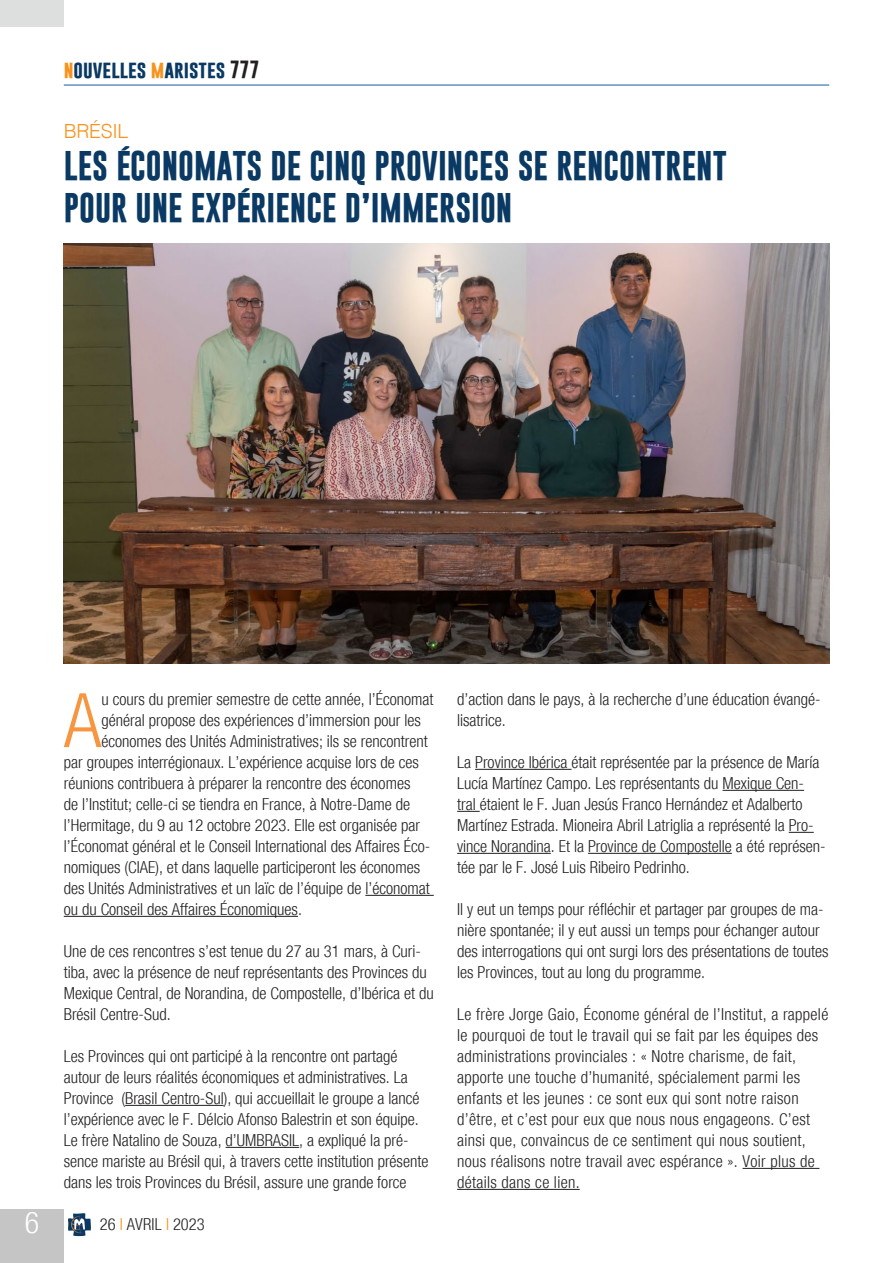
<style>
.page{position:relative;width:893px;height:1263px;background:#fff}
.page>*{position:absolute;margin:0;border:0;box-sizing:border-box;transform-origin:0 0}
.Testo_normal{font:300 condensed 75.3px "Helvetica Neue";color:#f79641}
.Titolo{font:700 30px "Gobold";color:#0a3963}
.t1{font:300 condensed 30px "Helvetica Neue";color:#fff}
.sommario{font:300 19.5px "Helvetica";letter-spacing:-.015em;color:#f7931d}
.t2{font:700 18px "Gobold";color:#0a3963}
.Testo_normal-2{font:300 condensed 16.5px/21px "Helvetica Neue";color:#231f20}
.Testo_normal-3{font:300 condensed 16.5px/21px "Helvetica Neue";letter-spacing:.02em;color:#231f20}
.s1{color:#f7931d}
.s2{color:#231f20}
</style>
<div class="page">
<div style="left:0;top:1209px;width:64px;height:54px;background:#c4c5c4"></div>
<hr style="left:64px;top:85px;width:765px;height:1px;background:#175d9e">
<svg style="left:68px;top:1213px;width:23px;height:23px"></svg>
<div style="left:0;top:0;width:64px;height:27px;background:#dddede"></div>
<hr style="left:365px;top:895px;width:69px;height:1px;background:#231f20">
<hr style="left:64px;top:916px;width:234px;height:1px;background:#231f20">
<hr style="left:125px;top:1105px;width:99px;height:1px;background:#231f20">
<hr style="left:226px;top:1147px;width:73px;height:1px;background:#231f20">
<hr style="left:475px;top:769px;width:97px;height:1px;background:#231f20">
<hr style="left:723px;top:790px;width:81px;height:1px;background:#231f20">
<svg style="left:457px;top:811px;width:23px;height:1px"></svg>
<svg style="left:789px;top:832px;width:25px;height:1px"></svg>
<hr style="left:457px;top:853px;width:94px;height:1px;background:#231f20">
<hr style="left:588px;top:853px;width:144px;height:1px;background:#231f20">
<hr style="left:742px;top:1168px;width:77px;height:1px;background:#231f20">
<hr style="left:457px;top:1189px;width:123px;height:1px;background:#231f20">
<img style="left:64px;top:243px;width:765px;height:420px">
<p class="t2" style="left:64px;top:57px;width:197px"><span class="s1">n</span>ouvelles <span class="s1">m</span>aristes <span class="s2">777</span></p>
<p class="sommario" style="left:64px;top:114px;width:66px">BRÉSIL</p>
<p class="Titolo" style="left:64px;top:146px;width:665px">LES ÉCONOMATS DE CINQ PROVINCES SE RENCONTRENT</p>
<p class="Titolo" style="left:64px;top:188px;width:450px">POUR UNE EXPÉRIENCE D’IMMERSION</p>
<h2 class="t1" style="left:25px;top:1205px;width:16px">6</h2>
<p class="Testo_normal" style="left:64px;top:677px;width:39px">A</p>
<p class="Testo_normal-2" style="left:102px;top:689px;width:333px">u cours du premier semestre de cette année, l’Économat</p>
<p class="Testo_normal-2" style="left:102px;top:710px;width:321px">général propose des expériences d’immersion pour les</p>
<p class="Testo_normal-2" style="left:102px;top:731px;width:328px">économes des Unités Administratives; ils se rencontrent</p>
<p class="Testo_normal-2" style="left:64px;top:752px;width:357px">par groupes interrégionaux. L’expérience acquise lors de ces</p>
<p class="Testo_normal-2" style="left:64px;top:773px;width:348px">réunions contribuera à préparer la rencontre des économes</p>
<p class="Testo_normal-2" style="left:64px;top:794px;width:348px">de l’Institut; celle-ci se tiendra en France, à Notre-Dame de</p>
<p class="Testo_normal-2" style="left:64px;top:815px;width:358px">l’Hermitage, du 9 au 12 octobre 2023. Elle est organisée par</p>
<p class="Testo_normal-2" style="left:64px;top:836px;width:368px">l’Économat général et le Conseil International des Affaires Éco-</p>
<p class="Testo_normal-2" style="left:64px;top:857px;width:358px">nomiques (CIAE), et dans laquelle participeront les économes</p>
<p class="Testo_normal-2" style="left:64px;top:878px;width:368px">des Unités Administratives et un laïc de l’équipe de l’économat</p>
<p class="Testo_normal-2" style="left:64px;top:899px;width:240px">ou du Conseil des Affaires Économiques.</p>
<p class="Testo_normal-2" style="left:64px;top:941px;width:372px">Une de ces rencontres s’est tenue du 27 au 31 mars, à Curi&shy;tiba, avec la présence de neuf représentants des Provinces du Mexique Central, de Norandina, de Compostelle, d’Ibérica et du Brésil Centre-Sud.</p>
<p class="Testo_normal-2" style="left:64px;top:1046px;width:366px">Les Provinces qui ont participé à la rencontre ont partagé autour de leurs réalités économiques et administratives. La Province (Brasil Centro-Sul), qui accueillait le groupe a lancé l’expérience avec le F. Délcio Afonso Balestrin et son équipe.<br>Le frère Natalino de Souza, d’UMBRASIL, a expliqué la pré&shy;sence mariste au Brésil qui, à travers cette institution présente dans les trois Provinces du Brésil, assure une grande force</p>
<p class="Testo_normal-2" style="left:100px;top:1214px;width:106px">26 <span class="s1">I</span> AVRIL <span class="s1">I</span> 2023</p>
<p class="Testo_normal-2" style="left:457px;top:689px;width:365px">d’action dans le pays, à la recherche d’une éducation évangé&shy;lisatrice.</p>
<p class="Testo_normal-2" style="left:457px;top:752px;width:370px">La Province Ibérica était représentée par la présence de María Lucía Martínez Campo. Les représentants du Mexique Cen&shy;tral étaient le F. Juan Jesús Franco Hernández et Adalberto Martínez Estrada. Mioneira Abril Latriglia a représenté la Pro&shy;vince Norandina. Et la Province de Compostelle a été représen&shy;tée par le F. José Luis Ribeiro Pedrinho.</p>
<p class="Testo_normal-2" style="left:457px;top:899px;width:373px">Il y eut un temps pour réfléchir et partager par groupes de ma&shy;nière spontanée; il y eut aussi un temps pour échanger autour des interrogations qui ont surgi lors des présentations de toutes les Provinces, tout au long du programme.</p>
<p class="Testo_normal-3" style="left:457px;top:1004px;width:373px">Le frère Jorge Gaio, Économe général de l’Institut, a rappelé le pourquoi de tout le travail qui se fait par les équipes des administrations provinciales : « Notre charisme, de fait, apporte une touche d’humanité, spécialement parmi les enfants et les jeunes : ce sont eux qui sont notre raison d’être, et c’est pour eux que nous nous engageons. C’est ainsi que, convaincus de ce sentiment qui nous soutient, nous réalisons notre travail avec espérance ». Voir plus de détails dans ce lien.</p>
</div>
